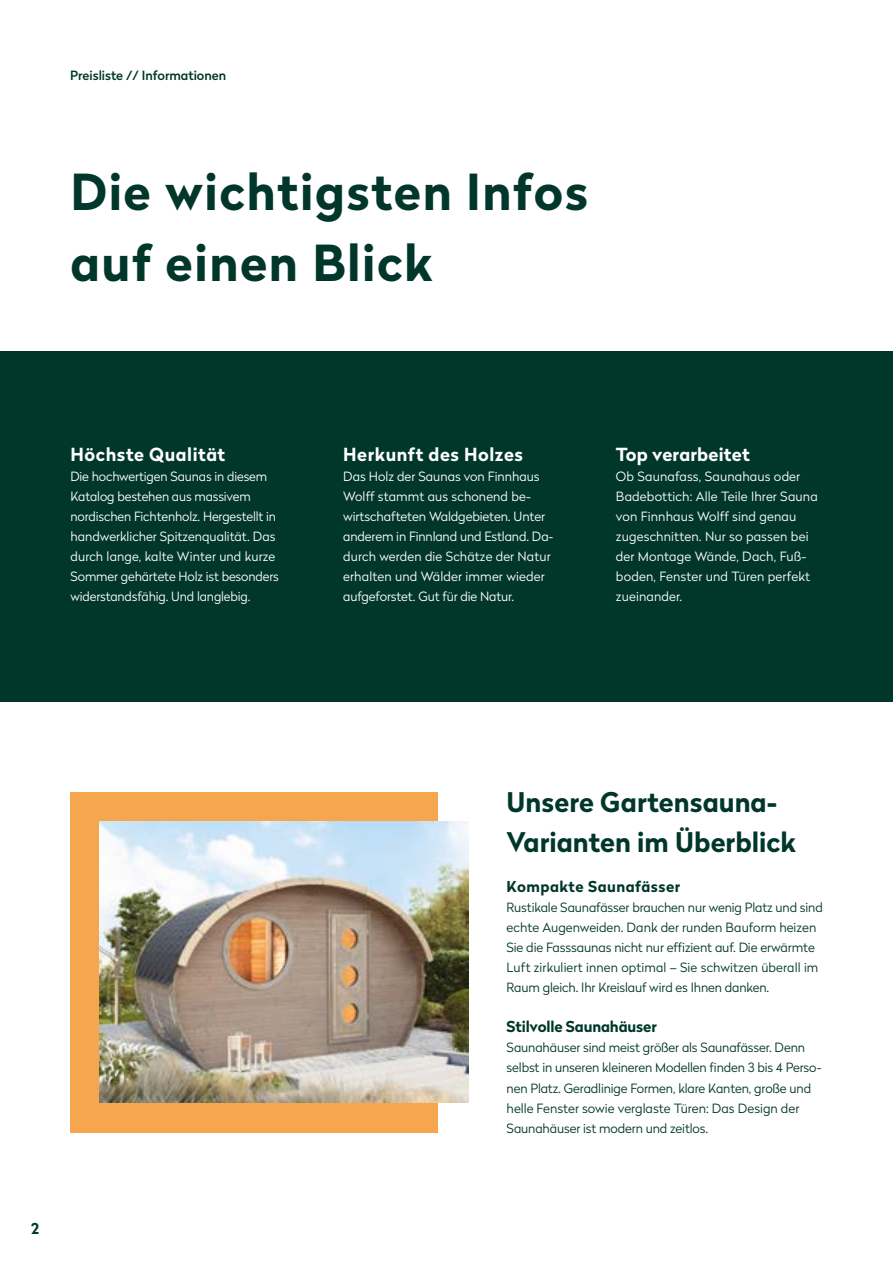
<style>
.page{position:relative;width:893px;height:1263px;background:#fff}
.page>*{position:absolute;margin:0;border:0;box-sizing:border-box;transform-origin:0 0}
.t1{font:700 49.5px/70.2px "Radikal";letter-spacing:.03em;color:#00372a}
.t2{font:700 27px/40px "Radikal";color:#00372a}
.t3{font:700 18px "Radikal";letter-spacing:.03em;color:#fff}
.t4{font:700 18px "Radikal";letter-spacing:.01em;color:#fff}
.t5{font:700 15px "Radikal";color:#00372a}
.t6{font:700 15px "Radikal";letter-spacing:.03em;color:#00372a}
.t7{font:300 12.75px/20.1px "Radikal";color:#fff}
.t8{font:300 12.75px/20.1px "Radikal";letter-spacing:-.01em;color:#00372a}
.t9{font:500 12.75px "Radikal";color:#00372a}
</style>
<div class="page">
<div style="left:0;top:351px;width:893px;height:351px;background:#00372a"></div>
<div style="left:70px;top:792px;width:368px;height:340px;background:#f6a64f"></div>
<img style="left:99px;top:822px;width:369px;height:280px">
<p class="t9" style="left:70px;top:66px;width:158px">Preisliste // Informationen</p>
<h1 class="t1" style="left:70px;top:155px;width:519px">Die wichtigsten Infos auf einen Blick</h1>
<h3 class="t3" style="left:70px;top:441px;width:156px">Höchste Qualität</h3>
<p class="t7" style="left:70px;top:466px;width:210px">Die hochwertigen Saunas in diesem Katalog bestehen aus massivem nordischen Fichtenholz. Hergestellt in handwerklicher Spitzenqualität. Das durch lange, kalte Winter und kurze Sommer gehärtete Holz ist besonders widerstandsfähig. Und langlebig.</p>
<h3 class="t3" style="left:343px;top:441px;width:181px">Herkunft des Holzes</h3>
<p class="t7" style="left:343px;top:466px;width:212px">Das Holz der Saunas von Finnhaus Wolff stammt aus schonend be&shy;wirtschafteten Waldgebieten. Unter anderem in Finnland und Estland. Da&shy;durch werden die Schätze der Natur erhalten und Wälder immer wieder aufgeforstet. Gut für die Natur.</p>
<h3 class="t4" style="left:616px;top:441px;width:135px">Top verarbeitet</h3>
<p class="t7" style="left:616px;top:466px;width:203px">Ob Saunafass, Saunahaus oder<br>Badebottich: Alle Teile Ihrer Sauna von Finnhaus Wolff sind genau zugeschnitten. Nur so passen bei der Montage Wände, Dach, Fuß&shy;boden, Fenster und Türen perfekt zueinander.</p>
<p class="t5" style="left:31px;top:1217px;width:9px">2</p>
<h2 class="t2" style="left:507px;top:780px;width:291px">Unsere Gartensauna-<br>Varianten im Überblick</h2>
<p class="t6" style="left:507px;top:876px;width:175px">Kompakte Saunafässer</p>
<p class="t8" style="left:507px;top:897px;width:318px">Rustikale Saunafässer brauchen nur wenig Platz und sind echte Augenweiden. Dank der runden Bauform heizen Sie die Fasssaunas nicht nur effizient auf. Die erwärmte Luft zirkuliert innen optimal – Sie schwitzen überall im Raum gleich. Ihr Kreislauf wird es Ihnen danken.</p>
<p class="t5" style="left:507px;top:1016px;width:152px">Stilvolle Saunahäuser</p>
<p class="t8" style="left:507px;top:1037px;width:316px">Saunahäuser sind meist größer als Saunafässer. Denn selbst in unseren kleineren Modellen finden 3 bis 4 Perso&shy;nen Platz. Geradlinige Formen, klare Kanten, große und helle Fenster sowie verglaste Türen: Das Design der Saunahäuser ist modern und zeitlos.</p>
</div>
